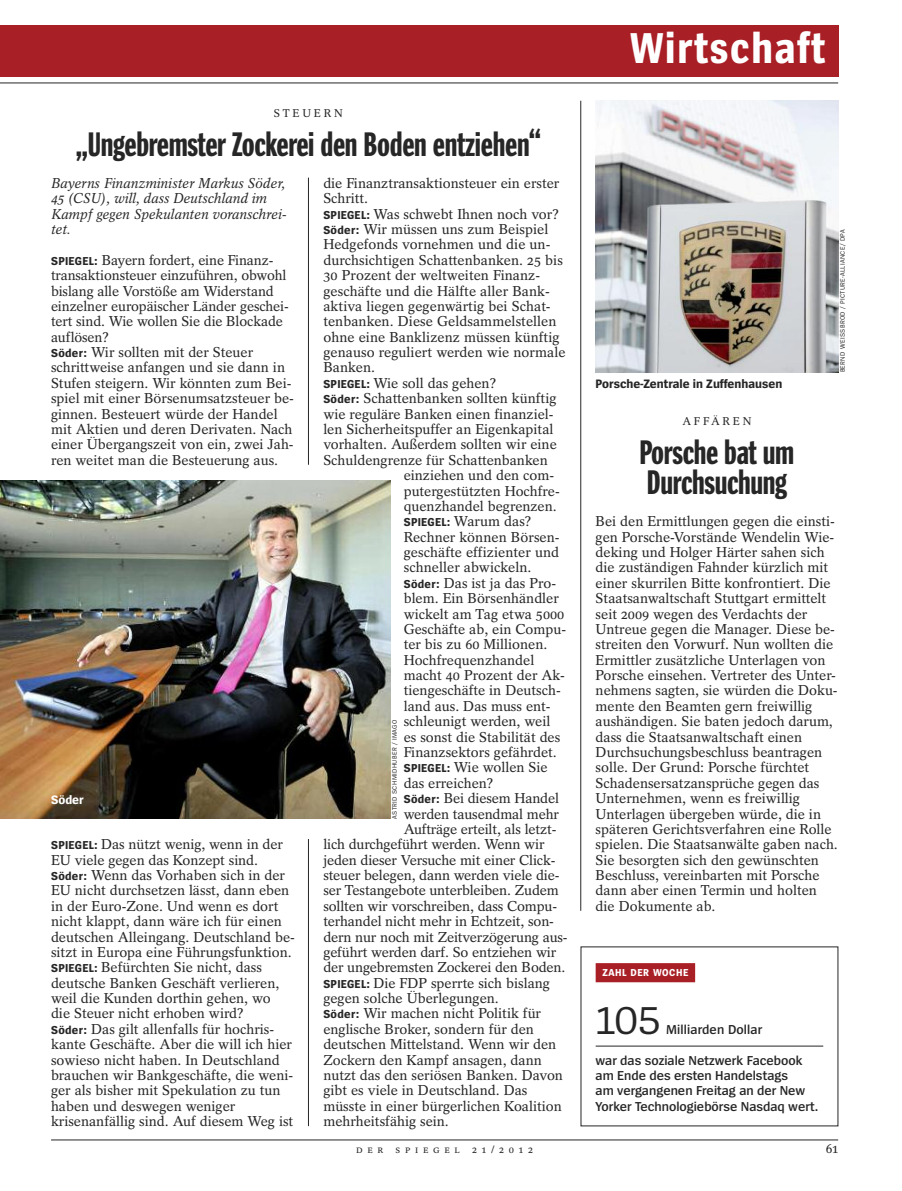
<style>
.page{position:relative;width:902px;height:1191px;background:#fff}
.page>*{position:absolute;margin:0;border:0;box-sizing:border-box;transform-origin:0 0}
.t1{font:700 45px "Spiegel Sans Cd";letter-spacing:.03em;color:#fff}
.t2{font:40.5px "Spiegel Sans";color:#272627}
.t3{font:34.5px/30px "Spiegel Headline";letter-spacing:-.01em;color:#272627}
.t4{font:14.25px/15.5px "Spiegel Serif";color:#272627}
.t5{font:italic 14.25px/15.5px "Spiegel Serif";letter-spacing:-.01em;color:#272627}
.t6{font:600 13.5px/15.5px "Spiegel Sans";color:#272627}
.t7{font:13.5px "Spiegel Serif";color:#272627}
.t8{font:700 12.75px "Spiegel Sans";color:#272627}
.t9{font:700 12.75px "Spiegel Sans";color:#fff}
.t10{font:11.25px "Spiegel Serif";letter-spacing:.25em;color:#272627}
.t11{font:10.5px "Spiegel Serif";letter-spacing:.45em;color:#272627}
.t12{font:700 10.5px "Spiegel Sans";letter-spacing:.05em;color:#fff}
.t13{font:6.75px "Spiegel Sans";letter-spacing:.05em;color:#272627}
.s1{font-family:"Spiegel Sans";font-weight:700;font-size:12px}
</style>
<div class="page">
<hr style="left:0;top:83px;width:838px;height:1px;background:#272627">
<div style="left:0;top:26px;width:838px;height:51px;background:#a91f26"></div>
<hr style="left:51px;top:1139px;width:787px;height:1px;background:#272627">
<img style="left:0;top:480px;width:390px;height:338px">
<hr style="left:308px;top:178px;width:1px;height:287px;background:#272627">
<hr style="left:308px;top:839px;width:1px;height:287px;background:#272627">
<hr style="left:580px;top:101px;width:1px;height:809px;background:#272627">
<img style="left:595px;top:101px;width:243px;height:271px">
<div style="left:595px;top:963px;width:100px;height:19px;background:#a91f26"></div>
<hr style="left:595px;top:1045px;width:228px;height:1px;background:#272627">
<p class="t10" style="left:274px;top:109px;width:70px">STEUERN</p>
<h3 class="t3" style="left:76px;top:132px;width:466px">„Ungebremster Zockerei den Boden entziehen“</h3>
<p class="t5" style="left:51px;top:177px;width:237px">Bayerns Finanzminister Markus Söder,<br>45 (CSU), will, dass Deutschland im<br>Kampf gegen Spekulanten voranschrei&shy;tet.</p>
<p class="t4" style="left:51px;top:254px;width:244px"><span class="s1">SPIEGEL:</span> Bayern fordert, eine Finanz&shy;transaktionsteuer einzuführen, obwohl bislang alle Vorstöße am Widerstand einzelner europäischer Länder geschei&shy;tert sind. Wie wollen Sie die Blockade auflösen?<br><span class="s1">Söder:</span> Wir sollten mit der Steuer schrittweise anfangen und sie dann in Stufen steigern. Wir könnten zum Bei&shy;spiel mit einer Börsenumsatzsteuer be&shy;ginnen. Besteuert würde der Handel mit Aktien und deren Derivaten. Nach einer Übergangszeit von ein, zwei Jah&shy;ren weitet man die Besteuerung aus.</p>
<p class="t9" style="left:51px;top:795px;width:34px">Söder</p>
<p class="t4" style="left:51px;top:838px;width:245px"><span class="s1">SPIEGEL:</span> Das nützt wenig, wenn in der EU viele gegen das Konzept sind.<br><span class="s1">Söder:</span> Wenn das Vorhaben sich in der EU nicht durchsetzen lässt, dann eben in der Euro-Zone. Und wenn es dort nicht klappt, dann wäre ich für einen deutschen Alleingang. Deutschland be&shy;sitzt in Europa eine Führungsfunktion.<br><span class="s1">SPIEGEL:</span> Befürchten Sie nicht, dass deutsche Banken Geschäft verlieren, weil die Kunden dorthin gehen, wo<br>die Steuer nicht erhoben wird?<br><span class="s1">Söder:</span> Das gilt allenfalls für hochris&shy;kante Geschäfte. Aber die will ich hier sowieso nicht haben. In Deutschland brauchen wir Bankgeschäfte, die weni&shy;ger als bisher mit Spekulation zu tun haben und deswegen weniger krisenanfällig sind. Auf diesem Weg ist</p>
<p class="t4" style="left:323px;top:177px;width:237px">die Finanztransaktionsteuer ein erster</p>
<p class="t4" style="left:323px;top:192px;width:46px">Schritt.</p>
<p class="t4" style="left:323px;top:207px;width:237px"><span class="s1">SPIEGEL:</span> Was schwebt Ihnen noch vor?</p>
<p class="t4" style="left:323px;top:223px;width:226px"><span class="s1">Söder:</span> Wir müssen uns zum Beispiel</p>
<p class="t4" style="left:323px;top:238px;width:229px">Hedgefonds vornehmen und die un-</p>
<p class="t4" style="left:323px;top:254px;width:241px">durchsichtigen Schattenbanken. 25 bis</p>
<p class="t4" style="left:323px;top:269px;width:218px">30 Prozent der weltweiten Finanz-</p>
<p class="t4" style="left:323px;top:284px;width:228px">geschäfte und die Hälfte aller Bank-</p>
<p class="t4" style="left:323px;top:300px;width:229px">aktiva liegen gegenwärtig bei Schat-</p>
<p class="t4" style="left:323px;top:315px;width:235px">tenbanken. Diese Geldsammelstellen</p>
<p class="t4" style="left:323px;top:330px;width:238px">ohne eine Banklizenz müssen künftig</p>
<p class="t4" style="left:323px;top:346px;width:244px">genauso reguliert werden wie normale</p>
<p class="t4" style="left:323px;top:361px;width:53px">Banken.</p>
<p class="t4" style="left:323px;top:377px;width:174px"><span class="s1">SPIEGEL:</span> Wie soll das gehen?</p>
<p class="t4" style="left:323px;top:392px;width:235px"><span class="s1">Söder:</span> Schattenbanken sollten künftig</p>
<p class="t4" style="left:323px;top:407px;width:232px">wie reguläre Banken einen finanziel-</p>
<p class="t4" style="left:323px;top:423px;width:232px">len Sicherheitspuffer an Eigenkapital</p>
<p class="t4" style="left:323px;top:438px;width:235px">vorhalten. Außerdem sollten wir eine</p>
<p class="t4" style="left:323px;top:453px;width:226px">Schuldengrenze für Schattenbanken</p>
<p class="t4" style="left:403px;top:469px;width:152px">einziehen und den com-</p>
<p class="t4" style="left:403px;top:484px;width:158px">putergestützten Hochfre-</p>
<p class="t4" style="left:403px;top:500px;width:154px">quenzhandel begrenzen.</p>
<p class="t4" style="left:403px;top:515px;width:129px"><span class="s1">SPIEGEL:</span> Warum das?</p>
<p class="t4" style="left:403px;top:530px;width:157px">Rechner können Börsen-</p>
<p class="t4" style="left:403px;top:546px;width:157px">geschäfte effizienter und</p>
<p class="t4" style="left:403px;top:561px;width:129px">schneller abwickeln.</p>
<p class="t4" style="left:403px;top:576px;width:154px"><span class="s1">Söder:</span> Das ist ja das Pro-</p>
<p class="t4" style="left:403px;top:592px;width:157px">blem. Ein Börsenhändler</p>
<p class="t4" style="left:403px;top:607px;width:162px">wickelt am Tag etwa 5000</p>
<p class="t4" style="left:403px;top:623px;width:164px">Geschäfte ab, ein Compu-</p>
<p class="t4" style="left:403px;top:638px;width:145px">ter bis zu 60 Millionen.</p>
<p class="t4" style="left:403px;top:653px;width:132px">Hochfrequenzhandel</p>
<p class="t4" style="left:403px;top:669px;width:163px">macht 40 Prozent der Ak-</p>
<p class="t4" style="left:403px;top:684px;width:158px">tiengeschäfte in Deutsch-</p>
<p class="t4" style="left:403px;top:699px;width:148px">land aus. Das muss ent-</p>
<p class="t4" style="left:403px;top:715px;width:148px">schleunigt werden, weil</p>
<p class="t4" style="left:403px;top:730px;width:158px">es sonst die Stabilität des</p>
<p class="t4" style="left:403px;top:746px;width:155px">Finanzsektors gefährdet.</p>
<p class="t4" style="left:403px;top:761px;width:145px"><span class="s1">SPIEGEL:</span> Wie wollen Sie</p>
<p class="t4" style="left:403px;top:776px;width:91px">das erreichen?</p>
<p class="t4" style="left:403px;top:792px;width:157px"><span class="s1">Söder:</span> Bei diesem Handel</p>
<p class="t4" style="left:403px;top:807px;width:157px">werden tausendmal mehr</p>
<p class="t4" style="left:403px;top:822px;width:154px">Aufträge erteilt, als letzt-</p>
<p class="t4" style="left:323px;top:838px;width:223px">lich durchgeführt werden. Wenn wir</p>
<p class="t4" style="left:323px;top:853px;width:234px">jeden dieser Versuche mit einer Click-</p>
<p class="t4" style="left:323px;top:869px;width:238px">steuer belegen, dann werden viele die-</p>
<p class="t4" style="left:323px;top:884px;width:237px">ser Testangebote unterbleiben. Zudem</p>
<p class="t4" style="left:323px;top:899px;width:235px">sollten wir vorschreiben, dass Compu-</p>
<p class="t4" style="left:323px;top:915px;width:232px">terhandel nicht mehr in Echtzeit, son-</p>
<p class="t4" style="left:323px;top:930px;width:246px">dern nur noch mit Zeitverzögerung aus-</p>
<p class="t4" style="left:323px;top:945px;width:234px">geführt werden darf. So entziehen wir</p>
<p class="t4" style="left:323px;top:961px;width:243px">der ungebremsten Zockerei den Boden.</p>
<p class="t4" style="left:323px;top:976px;width:228px"><span class="s1">SPIEGEL:</span> Die FDP sperrte sich bislang</p>
<p class="t4" style="left:323px;top:992px;width:177px">gegen solche Überlegungen.</p>
<p class="t4" style="left:323px;top:1007px;width:219px"><span class="s1">Söder:</span> Wir machen nicht Politik für</p>
<p class="t4" style="left:323px;top:1022px;width:212px">englische Broker, sondern für den</p>
<p class="t4" style="left:323px;top:1038px;width:234px">deutschen Mittelstand. Wenn wir den</p>
<p class="t4" style="left:323px;top:1053px;width:220px">Zockern den Kampf ansagen, dann</p>
<p class="t4" style="left:323px;top:1068px;width:241px">nutzt das den seriösen Banken. Davon</p>
<p class="t4" style="left:323px;top:1084px;width:205px">gibt es viele in Deutschland. Das</p>
<p class="t4" style="left:323px;top:1099px;width:240px">müsste in einer bürgerlichen Koalition</p>
<p class="t4" style="left:323px;top:1115px;width:127px">mehrheitsfähig sein.</p>
<p class="t13" style="left:392px;top:818px;width:100px;rotate:-90deg">ASTRID SCHMIDHUBER / IMAGO</p>
<h1 class="t1" style="left:630px;top:32px;width:196px">Wirtschaft</h1>
<p class="t8" style="left:595px;top:379px;width:188px">Porsche-Zentrale in Zuffenhausen</p>
<p class="t13" style="left:840px;top:372px;width:144px;rotate:-90deg">BERND WEISSBROD / PICTURE-ALLIANCE/ DPA</p>
<p class="t10" style="left:682px;top:417px;width:71px">AFFÄREN</p>
<h3 class="t3" style="left:639px;top:439px;width:156px">Porsche bat um<br>Durchsuchung</h3>
<p class="t4" style="left:595px;top:515px;width:244px">Bei den Ermittlungen gegen die einsti&shy;gen Porsche-Vorstände Wendelin Wie&shy;deking und Holger Härter sahen sich die zuständigen Fahnder kürzlich mit einer skurrilen Bitte konfrontiert. Die Staatsanwaltschaft Stuttgart ermittelt seit 2009 wegen des Verdachts der Untreue gegen die Manager. Diese be&shy;streiten den Vorwurf. Nun wollten die Ermittler zusätzliche Unterlagen von Porsche einsehen. Vertreter des Unter&shy;nehmens sagten, sie würden die Doku&shy;mente den Beamten gern freiwillig aushändigen. Sie baten jedoch darum, dass die Staatsanwaltschaft einen Durchsuchungsbeschluss beantragen solle. Der Grund: Porsche fürchtet Schadensersatzansprüche gegen das Unternehmen, wenn es freiwillig Unterlagen übergeben würde, die in späteren Gerichtsverfahren eine Rolle spielen. Die Staatsanwälte gaben nach.<br>Sie besorgten sich den gewünschten Beschluss, vereinbarten mit Porsche dann aber einen Termin und holten die Dokumente ab.</p>
<p class="t12" style="left:602px;top:968px;width:87px">ZAHL DER WOCHE</p>
<h2 class="t2" style="left:595px;top:1005px;width:66px">105</h2>
<p class="t6" style="left:666px;top:1022px;width:98px">Milliarden Dollar</p>
<p class="t6" style="left:595px;top:1053px;width:224px">war das soziale Netzwerk Facebook am Ende des ersten Handelstags<br>am vergangenen Freitag an der New Yorker Technologiebörse Nasdaq wert.</p>
<p class="t11" style="left:356px;top:1145px;width:178px">DER SPIEGEL 21/2012</p>
<p class="t7" style="left:825px;top:1143px;width:14px">61</p>
</div>
